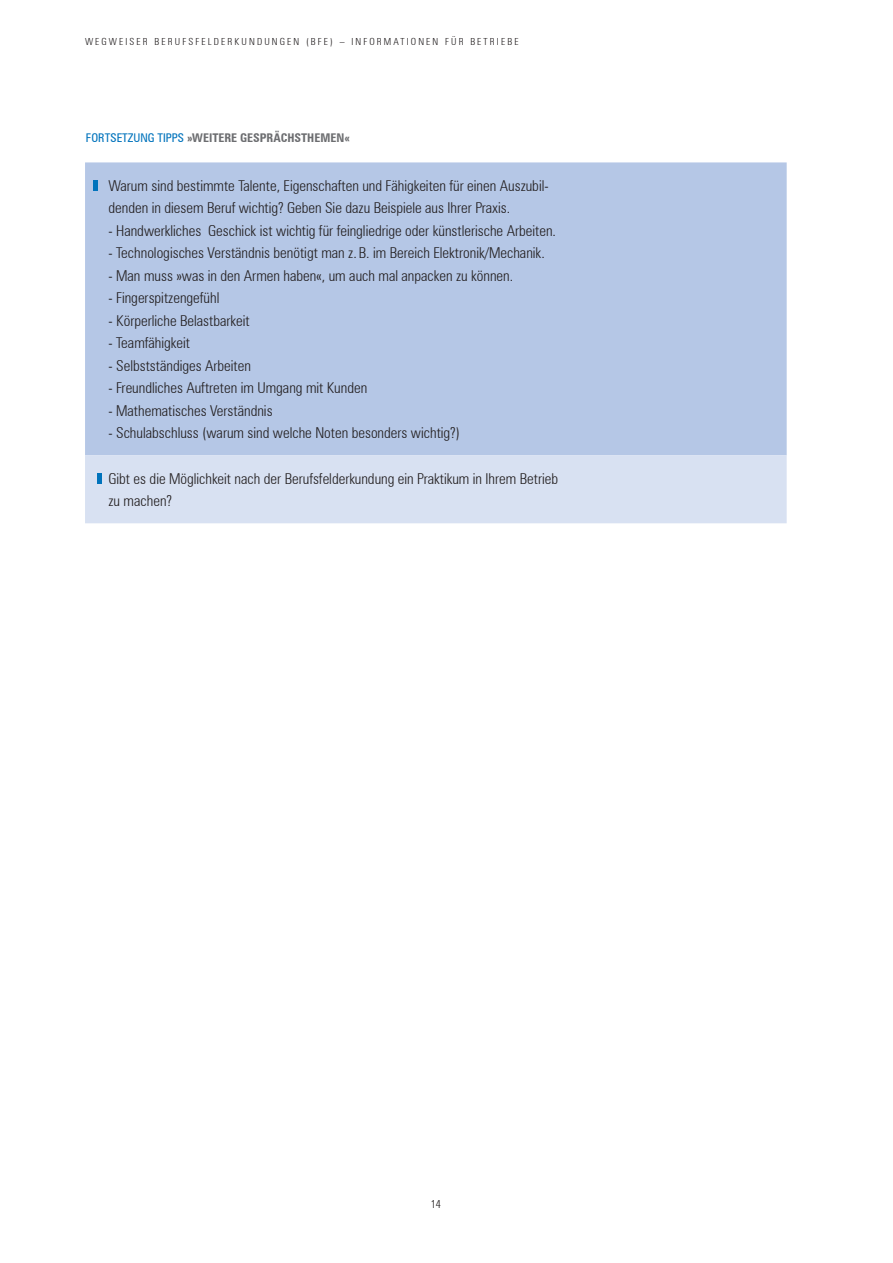
<style>
.page{position:relative;width:893px;height:1263px;background:#fff}
.page>*{position:absolute;margin:0;border:0;box-sizing:border-box;transform-origin:0 0}
.t1{font:300 condensed 15px/22.5px "Zurich BT";color:#231f20}
.t2{font:700 condensed 12px "Zurich BT";color:#6c6d70}
.t3{font:300 condensed 11.25px "Zurich BT";color:#231f20}
.t4{font:300 condensed 9.75px "Zurich BT";letter-spacing:.22em;color:#231f20}
.s1{font-weight:400;color:#0073bc}
</style>
<div class="page">
<div style="left:85px;top:162px;width:702px;height:293px;background:#b5c7e6"></div>
<div style="left:85px;top:455px;width:702px;height:68px;background:#d8e1f2"></div>
<hr style="left:94px;top:181px;width:4px;height:10px;background:#0073bc">
<div style="left:97px;top:474px;width:5px;height:10px;background:#0073bc"></div>
<p class="t4" style="left:85px;top:35px;width:435px">WEGWEISER BERUFSFELDERKUNDUNGEN (BFE) – INFORMATIONEN FÜR BETRIEBE</p>
<p class="t2" style="left:86px;top:131px;width:266px"><span class="s1">FORTSETZUNG TIPPS</span> »WEITERE GESPRÄCHSTHEMEN«</p>
<p class="t1" style="left:109px;top:174px;width:442px">Warum sind bestimmte Talente, Eigenschaften und Fähigkeiten für einen Auszubil&shy;denden in diesem Beruf wichtig? Geben Sie dazu Beispiele aus Ihrer Praxis.</p>
<p class="t1" style="left:109px;top:219px;width:447px">- Handwerkliches Geschick ist wichtig für feingliedrige oder künstlerische Arbeiten.</p>
<p class="t1" style="left:109px;top:242px;width:435px">- Technologisches Verständnis benötigt man z. B. im Bereich Elektronik/Mechanik.</p>
<p class="t1" style="left:109px;top:264px;width:404px">- Man muss »was in den Armen haben«, um auch mal anpacken zu können.</p>
<p class="t1" style="left:109px;top:287px;width:112px">- Fingerspitzengefühl</p>
<p class="t1" style="left:109px;top:309px;width:143px">- Körperliche Belastbarkeit</p>
<p class="t1" style="left:109px;top:332px;width:83px">- Teamfähigkeit</p>
<p class="t1" style="left:109px;top:354px;width:144px">- Selbstständiges Arbeiten</p>
<p class="t1" style="left:109px;top:377px;width:260px">- Freundliches Auftreten im Umgang mit Kunden</p>
<p class="t1" style="left:109px;top:399px;width:166px">- Mathematisches Verständnis</p>
<p class="t1" style="left:109px;top:422px;width:353px">- Schulabschluss (warum sind welche Noten besonders wichtig?)</p>
<p class="t1" style="left:109px;top:467px;width:451px">Gibt es die Möglichkeit nach der Berufsfelderkundung ein Praktikum in Ihrem Betrieb zu machen?</p>
<p class="t3" style="left:431px;top:1197px;width:12px">14</p>
</div>
